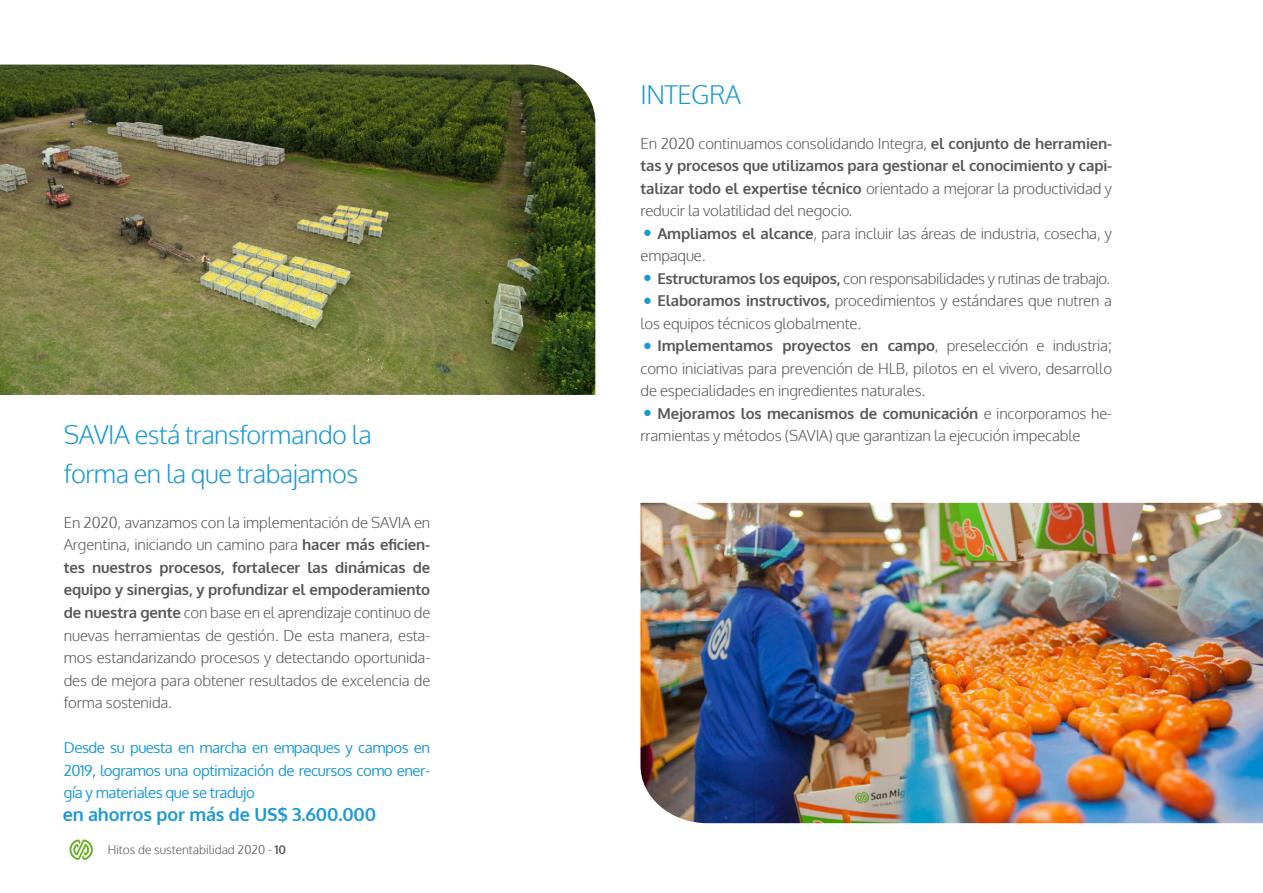
<style>
.page{position:relative;width:1263px;height:893px;background:#fff}
.page>*{position:absolute;margin:0;border:0;box-sizing:border-box;transform-origin:0 0}
.t1{font:300 25.5px/39px "Oxygen";letter-spacing:-.02em;color:#1a99d6}
.t2{font:700 18px "Oxygen";letter-spacing:-.01em;color:#1a99d6}
.t3{font:300 15px/22.5px "Oxygen";letter-spacing:-.01em;color:#575756;text-align:justify}
.t4{font:700 15px/22.5px "Oxygen";letter-spacing:-.01em;color:#575756;text-align:justify}
.t5{font:15px/22.5px "Oxygen";letter-spacing:-.03em;color:#1a99d6;text-align:justify}
.t6{font:300 12px "Oxygen";color:#575756}
.s1{font-weight:700}
.s2{font-weight:300}
</style>
<div class="page">
<svg style="left:70px;top:839px;width:23px;height:21px"></svg>
<img style="left:0;top:65px;width:595px;height:330px">
<img style="left:640px;top:503px;width:623px;height:320px">
<div style="left:644px;top:230px;width:7px;height:6px;background:#1a99d6;border-radius:50%"></div>
<div style="left:644px;top:275px;width:7px;height:6px;background:#1a99d6;border-radius:50%"></div>
<div style="left:644px;top:298px;width:7px;height:6px;background:#1a99d6;border-radius:50%"></div>
<div style="left:644px;top:343px;width:7px;height:6px;background:#1a99d6;border-radius:50%"></div>
<div style="left:644px;top:410px;width:7px;height:6px;background:#1a99d6;border-radius:50%"></div>
<h1 class="t1" style="left:64px;top:416px;width:310px">SAVIA está transformando la forma en la que trabajamos</h1>
<p class="t3" style="left:64px;top:512px;width:368px">En 2020, avanzamos con la implementación de SAVIA en Argentina, iniciando un camino para <span class="s1">hacer más eficien&shy;tes nuestros procesos, fortalecer las dinámicas de equipo y sinergias, y profundizar el empoderamiento de nuestra gente</span> con base en el aprendizaje continuo de nuevas herramientas de gestión. De esta manera, esta&shy;mos estandarizando procesos y detectando oportunida&shy;des de mejora para obtener resultados de excelencia de forma sostenida.</p>
<p class="t5" style="left:64px;top:736px;width:368px">Desde su puesta en marcha en empaques y campos en 2019, logramos una optimización de recursos como ener&shy;gía y materiales que se tradujo</p>
<p class="t2" style="left:63px;top:803px;width:315px">en ahorros por más de US$ 3.600.000</p>
<p class="t6" style="left:108px;top:842px;width:180px">Hitos de sustentabilidad 2020 - <span class="s1">10</span></p>
<h1 class="t1" style="left:640px;top:76px;width:102px">INTEGRA</h1>
<p class="t4" style="left:640px;top:133px;width:473px"><span class="s2">En 2020 continuamos consolidando Integra,</span> el conjunto de herramien&shy;tas y procesos que utilizamos para gestionar el conocimiento y capi&shy;talizar todo el expertise técnico <span class="s2">orientado a mejorar la productividad y reducir la volatilidad del negocio.</span></p>
<p class="t3" style="left:640px;top:223px;width:473px;text-indent:17px"><span class="s1">Ampliamos el alcance</span>, para incluir las áreas de industria, cosecha, y empaque.</p>
<p class="t3" style="left:657px;top:268px;width:454px"><span class="s1">Estructuramos los equipos,</span> con responsabilidades y rutinas de trabajo.</p>
<p class="t3" style="left:657px;top:290px;width:456px"><span class="s1">Elaboramos instructivos,</span> procedimientos y estándares que nutren a</p>
<p class="t3" style="left:640px;top:313px;width:222px">los equipos técnicos globalmente.</p>
<p class="t4" style="left:657px;top:335px;width:456px">Implementamos proyectos en campo<span class="s2">, preselección e industria;</span></p>
<p class="t3" style="left:640px;top:358px;width:473px">como iniciativas para prevención de HLB, pilotos en el vivero, desarrollo</p>
<p class="t3" style="left:640px;top:380px;width:286px">de especialidades en ingredientes naturales.</p>
<p class="t4" style="left:657px;top:403px;width:456px">Mejoramos los mecanismos de comunicación <span class="s2">e incorporamos he-</span></p>
<p class="t3" style="left:640px;top:425px;width:442px">rramientas y métodos (SAVIA) que garantizan la ejecución impecable</p>
</div>
